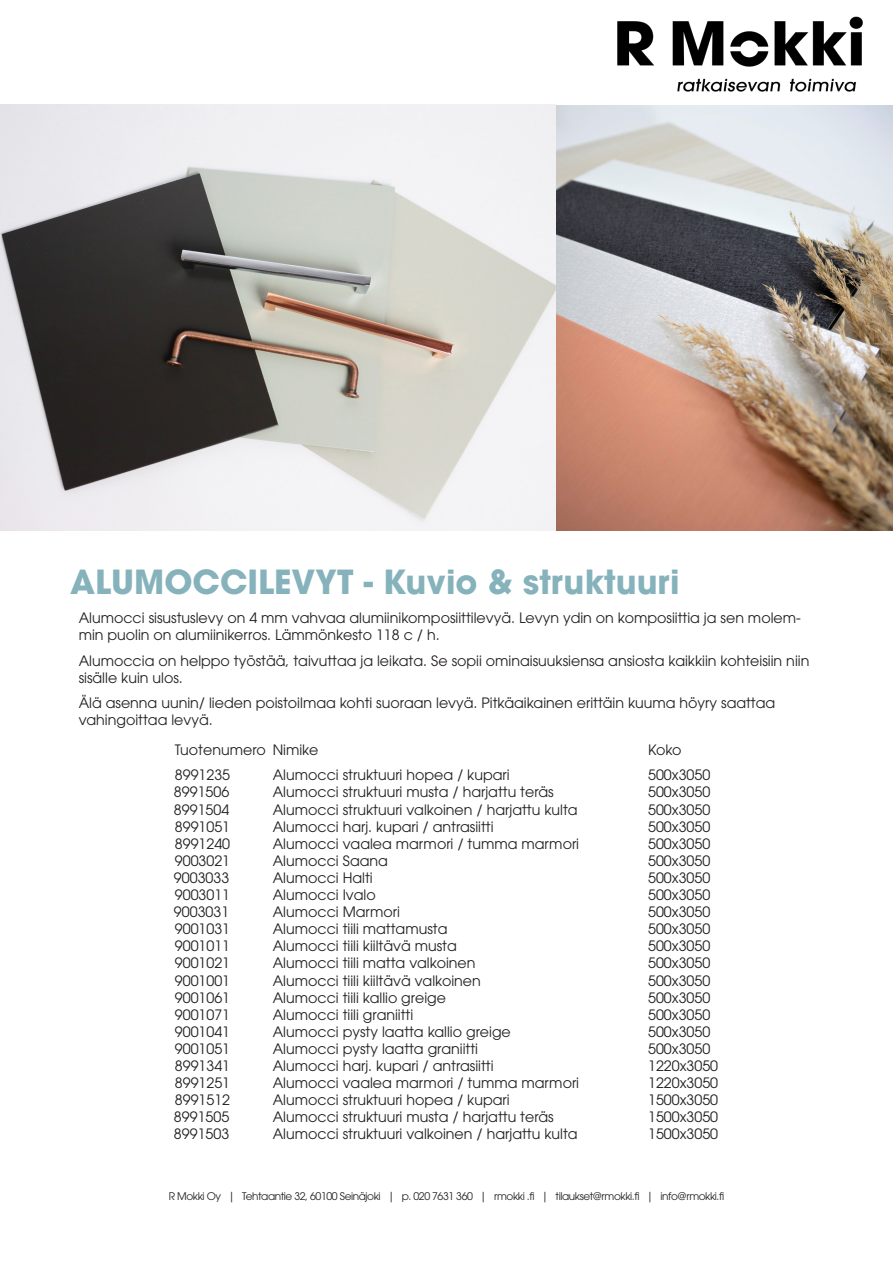
<style>
.page{position:relative;width:893px;height:1263px;background:#fff}
.page>*{position:absolute;margin:0;border:0;box-sizing:border-box;transform-origin:0 0}
.otsikko{font:700 33px "ITC Avant Garde Pro";color:#86b2bc}
.Sarkainleipä{font:14.25px "ITC Avant Garde Pro";color:#231f20}
.otsikko-2{font:14.25px/17.1px "ITC Avant Garde Pro";color:#231f20}
.Lihavointi{font:14.25px "ITC Avant Garde Pro";color:#231f20}
.t1{font:10.5px "ITC Avant Garde Pro";letter-spacing:-.04em;color:#231f20}
</style>
<div class="page">
<img style="left:556px;top:105px;width:337px;height:426px">
<img style="left:0;top:104px;width:556px;height:427px">
<img style="left:617px;top:16px;width:246px;height:76px">
<p class="otsikko" style="left:70px;top:560px;width:611px">ALUMOCCILEVYT - Kuvio &amp; struktuuri</p>
<p class="otsikko-2" style="left:79px;top:609px;width:724px">Alumocci sisustuslevy on 4 mm vahvaa alumiinikomposiittilevyä. Levyn ydin on komposiittia ja sen molem&shy;min puolin on alumiinikerros. Lämmönkesto 118 c / h.</p>
<p class="otsikko-2" style="left:79px;top:652px;width:732px">Alumoccia on helppo työstää, taivuttaa ja leikata. Se sopii ominaisuuksiensa ansiosta kaikkiin kohteisiin niin sisälle kuin ulos.</p>
<p class="otsikko-2" style="left:79px;top:694px;width:698px">Älä asenna uunin/ lieden poistoilmaa kohti suoraan levyä. Pitkäaikainen erittäin kuuma höyry saattaa vahingoittaa levyä.</p>
<p class="Lihavointi" style="left:175px;top:741px;width:145px">Tuotenumero Nimike</p>
<p class="Lihavointi" style="left:648px;top:741px;width:35px">Koko</p>
<p class="Sarkainleipä" style="left:175px;top:766px;width:57px">8991235</p>
<p class="Sarkainleipä" style="left:273px;top:766px;width:238px">Alumocci struktuuri hopea / kupari</p>
<p class="Sarkainleipä" style="left:648px;top:766px;width:64px">500x3050</p>
<p class="Sarkainleipä" style="left:174px;top:783px;width:57px">8991506</p>
<p class="Sarkainleipä" style="left:273px;top:783px;width:283px">Alumocci struktuuri musta / harjattu teräs</p>
<p class="Sarkainleipä" style="left:648px;top:783px;width:64px">500x3050</p>
<p class="Sarkainleipä" style="left:174px;top:800px;width:57px">8991504</p>
<p class="Sarkainleipä" style="left:273px;top:800px;width:306px">Alumocci struktuuri valkoinen / harjattu kulta</p>
<p class="Sarkainleipä" style="left:648px;top:800px;width:64px">500x3050</p>
<p class="Sarkainleipä" style="left:175px;top:817px;width:57px">8991051</p>
<p class="Sarkainleipä" style="left:273px;top:817px;width:222px">Alumocci harj. kupari / antrasiitti</p>
<p class="Sarkainleipä" style="left:648px;top:817px;width:64px">500x3050</p>
<p class="Sarkainleipä" style="left:175px;top:835px;width:57px">8991240</p>
<p class="Sarkainleipä" style="left:273px;top:835px;width:308px">Alumocci vaalea marmori / tumma marmori</p>
<p class="Sarkainleipä" style="left:648px;top:835px;width:64px">500x3050</p>
<p class="Sarkainleipä" style="left:175px;top:852px;width:57px">9003021</p>
<p class="Sarkainleipä" style="left:273px;top:852px;width:117px">Alumocci Saana</p>
<p class="Sarkainleipä" style="left:648px;top:852px;width:64px">500x3050</p>
<p class="Sarkainleipä" style="left:174px;top:869px;width:57px">9003033</p>
<p class="Sarkainleipä" style="left:273px;top:869px;width:101px">Alumocci Halti</p>
<p class="Sarkainleipä" style="left:648px;top:869px;width:64px">500x3050</p>
<p class="Sarkainleipä" style="left:175px;top:886px;width:57px">9003011</p>
<p class="Sarkainleipä" style="left:273px;top:886px;width:105px">Alumocci Ivalo</p>
<p class="Sarkainleipä" style="left:648px;top:886px;width:64px">500x3050</p>
<p class="Sarkainleipä" style="left:174px;top:903px;width:57px">9003031</p>
<p class="Sarkainleipä" style="left:273px;top:903px;width:129px">Alumocci Marmori</p>
<p class="Sarkainleipä" style="left:648px;top:903px;width:64px">500x3050</p>
<p class="Sarkainleipä" style="left:175px;top:920px;width:57px">9001031</p>
<p class="Sarkainleipä" style="left:273px;top:920px;width:176px">Alumocci tiili mattamusta</p>
<p class="Sarkainleipä" style="left:648px;top:920px;width:64px">500x3050</p>
<p class="Sarkainleipä" style="left:175px;top:937px;width:57px">9001011</p>
<p class="Sarkainleipä" style="left:273px;top:937px;width:186px">Alumocci tiili kiiltävä musta</p>
<p class="Sarkainleipä" style="left:648px;top:937px;width:64px">500x3050</p>
<p class="Sarkainleipä" style="left:175px;top:954px;width:57px">9001021</p>
<p class="Sarkainleipä" style="left:273px;top:954px;width:204px">Alumocci tiili matta valkoinen</p>
<p class="Sarkainleipä" style="left:648px;top:954px;width:64px">500x3050</p>
<p class="Sarkainleipä" style="left:175px;top:971px;width:57px">9001001</p>
<p class="Sarkainleipä" style="left:273px;top:971px;width:210px">Alumocci tiili kiiltävä valkoinen</p>
<p class="Sarkainleipä" style="left:648px;top:971px;width:64px">500x3050</p>
<p class="Sarkainleipä" style="left:175px;top:988px;width:57px">9001061</p>
<p class="Sarkainleipä" style="left:273px;top:988px;width:175px">Alumocci tiili kallio greige</p>
<p class="Sarkainleipä" style="left:648px;top:988px;width:64px">500x3050</p>
<p class="Sarkainleipä" style="left:175px;top:1006px;width:57px">9001071</p>
<p class="Sarkainleipä" style="left:273px;top:1006px;width:142px">Alumocci tiili graniitti</p>
<p class="Sarkainleipä" style="left:648px;top:1006px;width:64px">500x3050</p>
<p class="Sarkainleipä" style="left:175px;top:1023px;width:57px">9001041</p>
<p class="Sarkainleipä" style="left:273px;top:1023px;width:240px">Alumocci pysty laatta kallio greige</p>
<p class="Sarkainleipä" style="left:648px;top:1023px;width:64px">500x3050</p>
<p class="Sarkainleipä" style="left:175px;top:1040px;width:57px">9001051</p>
<p class="Sarkainleipä" style="left:273px;top:1040px;width:207px">Alumocci pysty laatta graniitti</p>
<p class="Sarkainleipä" style="left:648px;top:1040px;width:64px">500x3050</p>
<p class="Sarkainleipä" style="left:175px;top:1057px;width:57px">8991341</p>
<p class="Sarkainleipä" style="left:273px;top:1057px;width:222px">Alumocci harj. kupari / antrasiitti</p>
<p class="Sarkainleipä" style="left:648px;top:1057px;width:71px">1220x3050</p>
<p class="Sarkainleipä" style="left:175px;top:1074px;width:57px">8991251</p>
<p class="Sarkainleipä" style="left:273px;top:1074px;width:308px">Alumocci vaalea marmori / tumma marmori</p>
<p class="Sarkainleipä" style="left:648px;top:1074px;width:71px">1220x3050</p>
<p class="Sarkainleipä" style="left:175px;top:1091px;width:57px">8991512</p>
<p class="Sarkainleipä" style="left:273px;top:1091px;width:238px">Alumocci struktuuri hopea / kupari</p>
<p class="Sarkainleipä" style="left:648px;top:1091px;width:71px">1500x3050</p>
<p class="Sarkainleipä" style="left:174px;top:1108px;width:57px">8991505</p>
<p class="Sarkainleipä" style="left:273px;top:1108px;width:283px">Alumocci struktuuri musta / harjattu teräs</p>
<p class="Sarkainleipä" style="left:648px;top:1108px;width:71px">1500x3050</p>
<p class="Sarkainleipä" style="left:174px;top:1125px;width:57px">8991503</p>
<p class="Sarkainleipä" style="left:273px;top:1125px;width:306px">Alumocci struktuuri valkoinen / harjattu kulta</p>
<p class="Sarkainleipä" style="left:648px;top:1125px;width:71px">1500x3050</p>
<p class="t1" style="left:169px;top:1190px;width:557px">R Mokki Oy | Tehtaantie 32, 60100 Seinäjoki | p. 020 7631 360 | rmokki .fi | tilaukset@rmokki.fi | info@rmokki.fi</p>
</div>
